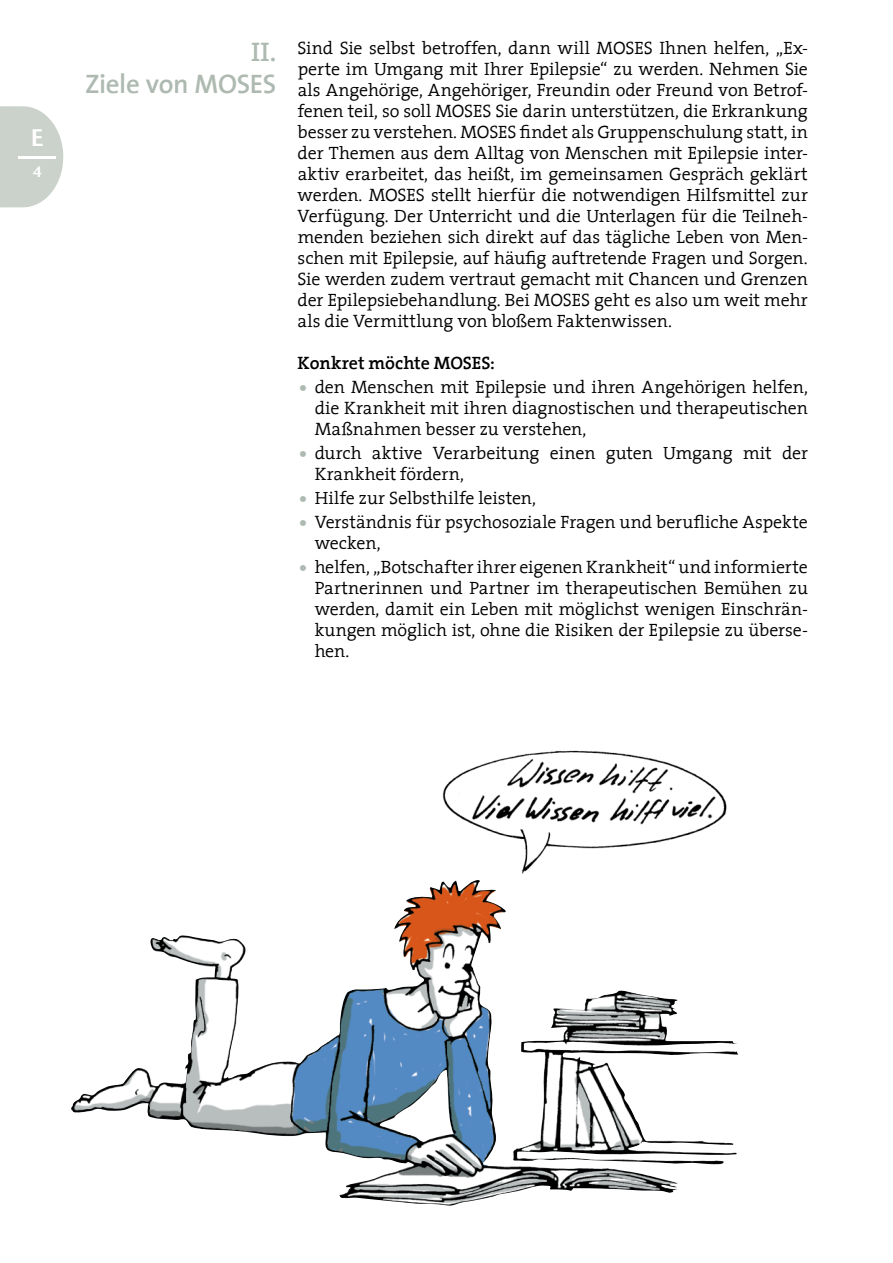
<style>
.page{position:relative;width:893px;height:1263px;background:#fff}
.page>*{position:absolute;margin:0;border:0;box-sizing:border-box;transform-origin:0 0}
.t1{font:600 27px "The Sans";letter-spacing:-.015em;color:#aebab1}
.t2{font:600 27px "The Serif";color:#aebab1}
.t3{font:600 24px "Stone Sans";color:#fff}
.t4{font:300 18px/21px "The Serif";letter-spacing:-.005em;color:#000;text-align:justify}
.t5{font:600 18px "The Serif";letter-spacing:-.005em;color:#000}
.s1{font-size:27px;color:#aebab1}
</style>
<div class="page">
<img style="left:72px;top:880px;width:607px;height:326px">
<img style="left:442px;top:750px;width:285px;height:124px">
<svg style="left:0;top:106px;width:63px;height:101px;background:#d2d8d2"></svg>
<h2 class="t3" style="left:31px;top:123px;width:15px">E</h2>
<h1 class="t2" style="left:251px;top:29px;width:27px">II.</h1>
<h1 class="t1" style="left:85px;top:61px;width:193px">Ziele von MOSES</h1>
<p class="t4" style="left:298px;top:37px;width:512px">Sind Sie selbst betroffen, dann will MOSES Ihnen helfen, „Ex&shy;perte im Umgang mit Ihrer Epilepsie“ zu werden. Nehmen Sie als Angehörige, Angehöriger, Freundin oder Freund von Betrof&shy;fenen teil, so soll MOSES Sie darin unterstützen, die Erkrankung besser zu verstehen. MOSES findet als Gruppenschulung statt, in der Themen aus dem Alltag von Menschen mit Epilepsie inter&shy;aktiv erarbeitet, das heißt, im gemeinsamen Gespräch geklärt werden. MOSES stellt hierfür die notwendigen Hilfsmittel zur Verfügung. Der Unterricht und die Unterlagen für die Teilneh&shy;menden beziehen sich direkt auf das tägliche Leben von Men&shy;schen mit Epilepsie, auf häufig auftretende Fragen und Sorgen.<br>Sie werden zudem vertraut gemacht mit Chancen und Grenzen der Epilepsiebehandlung. Bei MOSES geht es also um weit mehr als die Vermittlung von bloßem Faktenwissen.</p>
<p class="t5" style="left:298px;top:348px;width:199px">Konkret möchte MOSES:</p>
<p class="t4" style="left:315px;top:376px;width:495px;text-indent:-17px"><span class="s1">•</span> den Menschen mit Epilepsie und ihren Angehörigen helfen, die Krankheit mit ihren diagnostischen und therapeutischen Maßnahmen besser zu verstehen,</p>
<p class="t4" style="left:315px;top:442px;width:495px;text-indent:-17px"><span class="s1">•</span> durch aktive Verarbeitung einen guten Umgang mit der<br>Krankheit fördern,</p>
<p class="t4" style="left:298px;top:487px;width:240px"><span class="s1">•</span> Hilfe zur Selbsthilfe leisten,</p>
<p class="t4" style="left:315px;top:511px;width:495px;text-indent:-17px"><span class="s1">•</span> Verständnis für psychosoziale Fragen und berufliche Aspekte wecken,</p>
<p class="t4" style="left:315px;top:556px;width:495px;text-indent:-17px"><span class="s1">•</span> helfen, „Botschafter ihrer eigenen Krankheit“ und informierte Partnerinnen und Partner im therapeutischen Bemühen zu werden, damit ein Leben mit möglichst wenigen Einschrän&shy;kungen möglich ist, ohne die Risiken der Epilepsie zu überse&shy;hen.</p>
</div>
